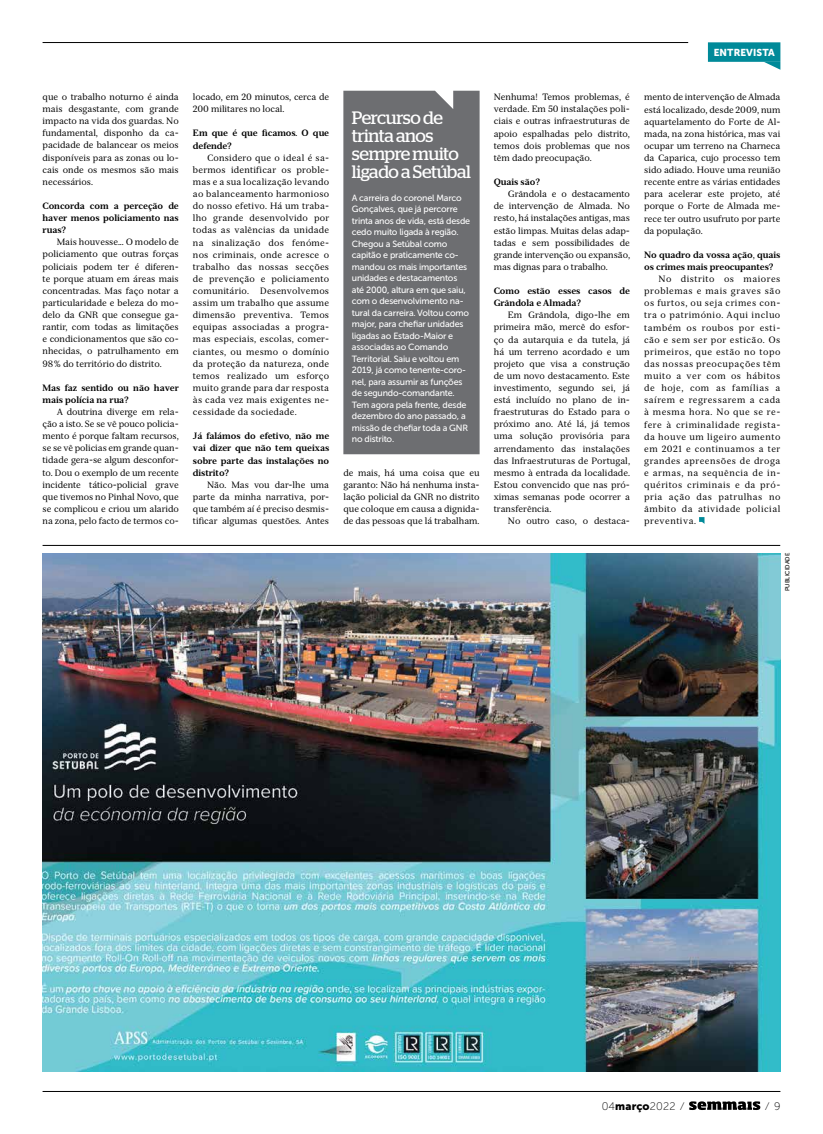
<style>
.page{position:relative;width:823px;height:1134px;background:#fff}
.page>*{position:absolute;margin:0;border:0;box-sizing:border-box;transform-origin:0 0}
.t1{font:18px/18px "Stag";letter-spacing:-.02em;color:#fff}
.t2{font:11px "Museo Sans Cyrl 100";letter-spacing:.015em;color:#000}
.t3{font:10px "Museo Sans Cyrl 900";letter-spacing:.01em;color:#fff}
.t4{font:9px/12.1px "Serif 12 Beta";letter-spacing:-.005em;color:#000;text-align:justify}
.t5{font:9px/11.5px "Museo Sans Cyrl 500";letter-spacing:-.02em;color:#fff}
.t6{font:700 9px/12.1px "Serif 12 Beta";letter-spacing:-.005em;color:#000}
.t7{font:6px "Museo Sans Cyrl 500";color:#000}
.s1{font-family:"Museo Sans Cyrl 900"}
</style>
<div class="page">
<svg style="left:689px;top:1101px;width:70px;height:9px"></svg>
<hr style="left:43px;top:1091px;width:737px;height:1px;background:#000">
<img style="left:43px;top:554px;width:737px;height:517px">
<hr style="left:43px;top:545px;width:736px;height:1px;background:#000">
<hr style="left:43px;top:42px;width:644px;height:1px;background:#000">
<svg style="left:707px;top:42px;width:73px;height:28px"></svg>
<svg style="left:699px;top:517px;width:5px;height:7px"></svg>
<div style="left:343px;top:91px;width:136px;height:363px;background:#6d6e71"></div>
<p class="t3" style="left:713px;top:47px;width:62px">ENTREVISTA</p>
<p class="t4" style="left:43px;top:91px;width:138px">que o trabalho noturno é ainda mais desgastante, com grande impacto na vida dos guardas. No fundamental, disponho da ca&shy;pacidade de balancear os meios disponíveis para as zonas ou lo&shy;cais onde os mesmos são mais necessários.</p>
<p class="t6" style="left:43px;top:200px;width:138px;text-align:justify">Concorda com a perceção de haver menos policiamento nas ruas?</p>
<p class="t4" style="left:43px;top:236px;width:138px;text-indent:14px">Mais houvesse... O modelo de policiamento que outras forças policiais podem ter é diferen&shy;te porque atuam em áreas mais concentradas. Mas faço notar a particularidade e beleza do mo&shy;delo da GNR que consegue ga&shy;rantir, com todas as limitações e condicionamentos que são co&shy;nhecidas, o patrulhamento em 98% do território do distrito.</p>
<p class="t6" style="left:43px;top:382px;width:138px">Mas faz sentido ou não haver mais polícia na rua?</p>
<p class="t4" style="left:43px;top:406px;width:138px;text-indent:14px">A doutrina diverge em rela&shy;ção a isto. Se se vê pouco policia&shy;mento é porque faltam recursos, se se vê policias em grande quan&shy;tidade gera-se algum desconfor&shy;to. Dou o exemplo de um recente incidente tático-policial grave que tivemos no Pinhal Novo, que se complicou e criou um alarido na zona, pelo facto de termos co-</p>
<p class="t4" style="left:193px;top:91px;width:138px">locado, em 20 minutos, cerca de<br>200 militares no local.</p>
<p class="t6" style="left:193px;top:127px;width:138px">Em que é que ficamos. O que defende?</p>
<p class="t4" style="left:193px;top:151px;width:138px;text-indent:14px">Considero que o ideal é sa&shy;bermos identificar os proble&shy;mas e a sua localização levando ao balanceamento harmonioso do nosso efetivo. Há um traba&shy;lho grande desenvolvido por todas as valências da unidade na sinalização dos fenóme&shy;nos criminais, onde acresce o trabalho das nossas secções de prevenção e policiamento comunitário. Desenvolvemos assim um trabalho que assume dimensão preventiva. Temos equipas associadas a progra&shy;mas especiais, escolas, comer&shy;ciantes, ou mesmo o domínio da proteção da natureza, onde temos realizado um esforço muito grande para dar resposta às cada vez mais exigentes ne&shy;cessidade da sociedade.</p>
<p class="t6" style="left:193px;top:430px;width:138px;text-align:justify">Já falámos do efetivo, não me vai dizer que não tem queixas sobre parte das instalações no distrito?</p>
<p class="t4" style="left:193px;top:479px;width:138px;text-indent:14px">Não. Mas vou dar-lhe uma parte da minha narrativa, por&shy;que também aí é preciso desmis&shy;tificar algumas questões. Antes</p>
<h1 class="t1" style="left:351px;top:108px;width:121px">Percurso de trinta anos sempre muito ligado a Setúbal</h1>
<p class="t5" style="left:351px;top:192px;width:120px">A carreira do coronel Marco<br>Gonçalves, que já percorre trinta anos de vida, está desde cedo muito ligada à região.<br>Chegou a Setúbal como capitão e praticamente co&shy;mandou os mais importantes unidades e destacamentos até 2000, altura em que saiu, com o desenvolvimento na&shy;tural da carreira. Voltou como major, para chefiar unidades ligadas ao Estado-Maior e associadas ao Comando<br>Territorial. Saiu e voltou em<br>2019, já como tenente-coro&shy;nel, para assumir as funções de segundo-comandante.<br>Tem agora pela frente, desde dezembro do ano passado, a missão de chefiar toda a GNR no distrito.</p>
<p class="t4" style="left:343px;top:466px;width:138px">de mais, há uma coisa que eu garanto: Não há nenhuma insta&shy;lação policial da GNR no distrito que coloque em causa a dignida&shy;de das pessoas que lá trabalham.</p>
<p class="t4" style="left:493px;top:91px;width:138px">Nenhuma! Temos problemas, é verdade. Em 50 instalações poli&shy;ciais e outras infraestruturas de apoio espalhadas pelo distrito, temos dois problemas que nos têm dado preocupação.</p>
<p class="t6" style="left:493px;top:176px;width:48px">Quais são?</p>
<p class="t4" style="left:493px;top:188px;width:138px;text-indent:14px">Grândola e o destacamento de intervenção de Almada. No resto, há instalações antigas, mas estão limpas. Muitas delas adap&shy;tadas e sem possibilidades de grande intervenção ou expansão, mas dignas para o trabalho.</p>
<p class="t6" style="left:493px;top:285px;width:138px">Como estão esses casos de<br>Grândola e Almada?</p>
<p class="t4" style="left:493px;top:309px;width:138px;text-indent:14px">Em Grândola, digo-lhe em primeira mão, mercê do esfor&shy;ço da autarquia e da tutela, já há um terreno acordado e um projeto que visa a construção de um novo destacamento. Este investimento, segundo sei, já está incluído no plano de in&shy;fraestruturas do Estado para o próximo ano. Até lá, já temos uma solução provisória para arrendamento das instalações das Infraestruturas de Portugal, mesmo à entrada da localidade.<br>Estou convencido que nas pró&shy;ximas semanas pode ocorrer a transferência.</p>
<p class="t4" style="left:507px;top:515px;width:123px">No outro caso, o destaca-</p>
<p class="t4" style="left:643px;top:91px;width:138px">mento de intervenção de Almada está localizado, desde 2009, num aquartelamento do Forte de Al&shy;mada, na zona histórica, mas vai ocupar um terreno na Charneca da Caparica, cujo processo tem sido adiado. Houve uma reunião recente entre as várias entidades para acelerar este projeto, até porque o Forte de Almada me&shy;rece ter outro usufruto por parte da população.</p>
<p class="t6" style="left:643px;top:249px;width:138px">No quadro da vossa ação, quais os crimes mais preocupantes?</p>
<p class="t4" style="left:643px;top:273px;width:138px;text-indent:14px">No distrito os maiores problemas e mais graves são os furtos, ou seja crimes con&shy;tra o património. Aqui incluo também os roubos por esti&shy;cão e sem ser por esticão. Os primeiros, que estão no topo das nossas preocupações têm muito a ver com os hábitos de hoje, com as famílias a saírem e regressarem a cada à mesma hora. No que se re&shy;fere à criminalidade regista&shy;da houve um ligeiro aumento em 2021 e continuamos a ter grandes apreensões de droga e armas, na sequência de in&shy;quéritos criminais e da pró&shy;pria ação das patrulhas no âmbito da atividade policial preventiva.</p>
<p class="t7" style="left:783px;top:591px;width:40px;rotate:-90deg">PUBLICIDADE</p>
<p class="t2" style="left:601px;top:1100px;width:83px">04<span class="s1">março</span>2022 ⁄</p>
<p class="t2" style="left:765px;top:1100px;width:16px">⁄ 9</p>
</div>
